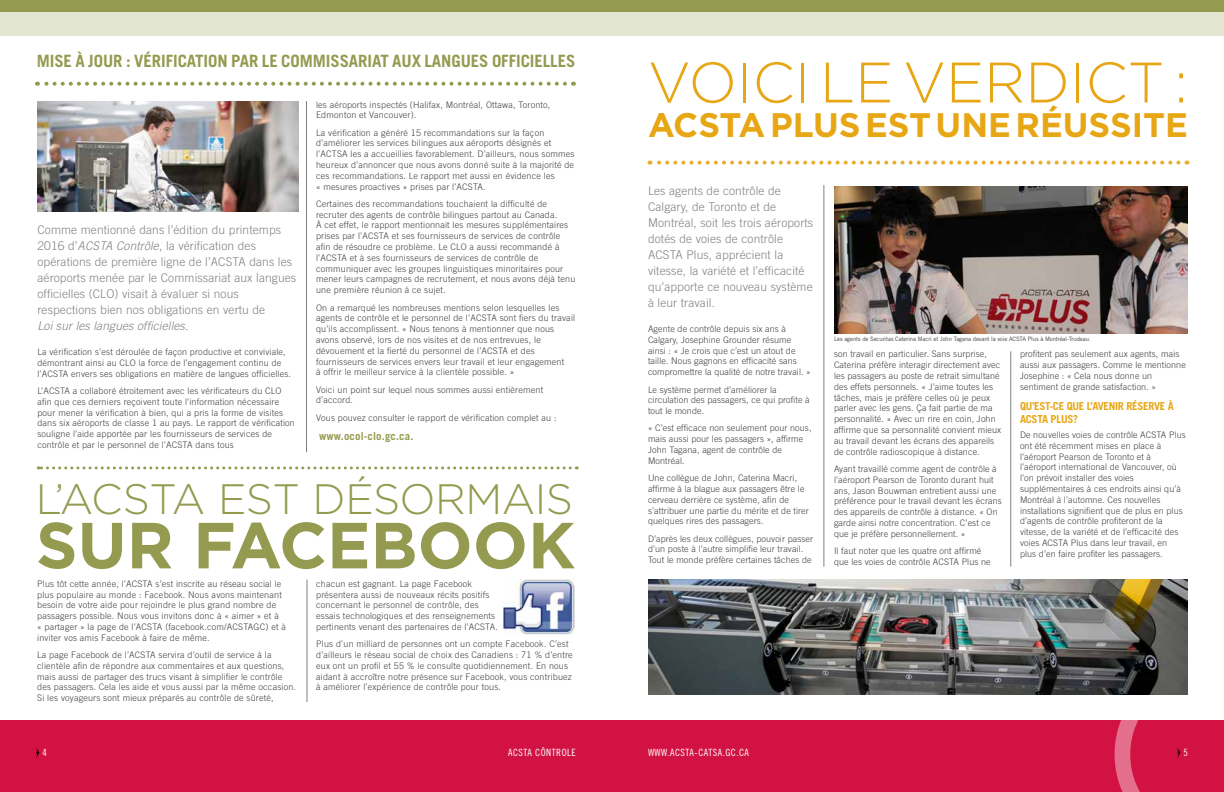
<style>
.page{position:relative;width:1224px;height:792px;background:#fff}
.page>*{position:absolute;margin:0;border:0;box-sizing:border-box;transform-origin:0 0}
.t1{font:700 65px "Gotham HTF";color:#949b50}
.t2{font:300 57px "Gotham HTF";color:#e7a614}
.t3{font:300 42.5px "Gotham HTF";letter-spacing:-.015em;color:#949b50}
.t4{font:700 34px "Gotham HTF";color:#e7a614}
.t5{font:700 17px "Trade Gothic LT Std";letter-spacing:-.005em;color:#949b50}
.t6{font:300 12px/16px "Trade Gothic LT Std";letter-spacing:.01em;color:#808285}
.t7{font:700 11px/13.2px "Trade Gothic LT Std";letter-spacing:-.025em;color:#e7a614}
.t8{font:700 11px "Trade Gothic LT Std";letter-spacing:.01em;color:#949b50}
.t9{font:10px "Trade Gothic LT Std Cn 18";letter-spacing:.05em;color:#fff}
.t10{font:300 9px/10.8px "Trade Gothic LT Std";letter-spacing:.02em;color:#414042}
.t11{font:6px "Trade Gothic LT Std";letter-spacing:-.01em;color:#414042}
.s1{font-style:italic}
</style>
<div class="page">
<div style="left:612px;top:720px;width:612px;height:72px;background:#d21242"></div>
<div style="left:0;top:720px;width:612px;height:72px;background:#d21242"></div>
<svg style="left:36px;top:747px;width:3px;height:11px"></svg>
<div style="left:612px;top:0;width:612px;height:36px;background:#e3e6d1"></div>
<div style="left:0;top:0;width:612px;height:36px;background:#e3e6d1"></div>
<div style="left:612px;top:0;width:612px;height:12px;background:#949b50"></div>
<svg style="left:1115px;top:694px;width:73px;height:98px"></svg>
<div style="left:0;top:0;width:612px;height:12px;background:#949b50"></div>
<hr style="left:0;top:718px;width:1224px;height:2px;background:#fff">
<svg style="left:37px;top:82px;width:528px;height:4px"></svg>
<img style="left:37px;top:101px;width:261px;height:111px">
<hr style="left:306px;top:101px;width:1px;height:351px;background:#808285">
<hr style="left:824px;top:185px;width:1px;height:382px;background:#808285">
<hr style="left:1010px;top:351px;width:1px;height:216px;background:#808285">
<svg style="left:650px;top:161px;width:528px;height:4px"></svg>
<img style="left:834px;top:186px;width:354px;height:147px">
<svg style="left:38px;top:466px;width:532px;height:3px"></svg>
<img style="left:503px;top:579px;width:72px;height:55px">
<hr style="left:307px;top:580px;width:1px;height:122px;background:#808285">
<img style="left:648px;top:579px;width:540px;height:115px">
<h3 class="t5" style="left:37px;top:51px;width:540px">MISE À JOUR : VÉRIFICATION PAR LE COMMISSARIAT AUX LANGUES OFFICIELLES</h3>
<p class="t6" style="left:37px;top:221px;width:260px">Comme mentionné dans l’édition du printemps 2016 d’<span class="s1">ACSTA Contrôle</span>, la vérification des opérations de première ligne de l’ACSTA dans les aéroports menée par le Commissariat aux langues officielles (CLO) visait à évaluer si nous respections bien nos obligations en vertu de <span class="s1">Loisurles langues officielles</span>.</p>
<p class="t10" style="left:37px;top:346px;width:255px">La vérification s’est déroulée de façon productive et conviviale, démontrant ainsi au CLO la force de l’engagement continu de l’ACSTA envers ses obligations en matière de langues officielles.</p>
<p class="t10" style="left:37px;top:385px;width:259px">L’ACSTA a collaboré étroitement avec les vérificateurs du CLO afin que ces derniers reçoivent toute l’information nécessaire pour mener la vérification à bien, qui a pris la forme de visites dans six aéroports de classe 1 au pays. Le rapport de vérification souligne l’aide apportée par les fournisseurs de services de contrôle et par le personnel de l’ACSTA dans tous</p>
<p class="t10" style="left:316px;top:99px;width:236px">les aéroports inspectés (Halifax, Montréal, Ottawa, Toronto,<br>Edmonton et Vancouver).</p>
<p class="t10" style="left:316px;top:127px;width:260px">La vérification a généré 15 recommandations sur la façon d’améliorer les services bilingues aux aéroports désignés et l’ACTSA les a accueillies favorablement. D’ailleurs, nous sommes heureux d’annoncer que nous avons donné suite à la majorité de ces recommandations. Le rapport met aussi en évidence les<br>« mesures proactives » prises par l’ACSTA.</p>
<p class="t10" style="left:316px;top:198px;width:261px">Certaines des recommandations touchaient la difficulté de recruter des agents de contrôle bilingues partout au Canada.<br>À cet effet, le rapport mentionnait les mesures supplémentaires prises par l’ACSTA et ses fournisseurs de services de contrôle afin de résoudre ce problème. Le CLO a aussi recommandé à l’ACSTA et à ses fournisseurs de services de contrôle de communiquer avec les groupes linguistiques minoritaires pour mener leurs campagnes de recrutement, et nous avons déjà tenu une première réunion à ce sujet.</p>
<p class="t10" style="left:316px;top:302px;width:261px">On a remarqué les nombreuses mentions selon lesquelles les agents de contrôle et le personnel de l’ACSTA sont fiers du travail qu’ils accomplissent. « Nous tenons à mentionner que nous avons observé, lors de nos visites et de nos entrevues, le dévouement et la fierté du personnel de l’ACSTA et des fournisseurs de services envers leur travail et leur engagement<br>à offrir le meilleur service à la clientèle possible. »</p>
<p class="t10" style="left:316px;top:384px;width:229px">Voici un point sur lequel nous sommes aussi entièrement d’accord.</p>
<p class="t10" style="left:316px;top:412px;width:242px">Vous pouvez consulter le rapport de vérification complet au :</p>
<p class="t8" style="left:319px;top:430px;width:96px">www.ocol-clo.gc.ca.</p>
<h3 class="t3" style="left:36px;top:476px;width:538px">L’ACSTA EST DÉSORMAIS</h3>
<h1 class="t1" style="left:36px;top:508px;width:541px">SUR FACEBOOK</h1>
<p class="t10" style="left:37px;top:578px;width:250px">Plus tôt cette année, l’ACSTA s’est inscrite au réseau social le plus populaire au monde : Facebook. Nous avons maintenant besoin de votre aide pour rejoindre le plus grand nombre de passagers possible. Nous vous invitons donc à « aimer » et à<br>« partager » la page de l’ACSTA (facebook.com/ACSTAGC) et à inviter vos amis Facebook à faire de même.</p>
<p class="t10" style="left:37px;top:649px;width:260px">La page Facebook de l’ACSTA servira d’outil de service à la clientèle afin de répondre aux commentaires et aux questions, mais aussi de partager des trucs visant à simplifier le contrôle des passagers. Cela les aide et vous aussi par la même occasion.<br>Si les voyageurs sont mieux préparés au contrôle de sûreté,</p>
<p class="t10" style="left:316px;top:578px;width:183px">chacun est gagnant. La page Facebook présentera aussi de nouveaux récits positifs concernant le personnel de contrôle, des essais technologiques et des renseignements pertinents venant des partenaires de l’ACSTA.</p>
<p class="t10" style="left:316px;top:639px;width:258px">Plus d’un milliard de personnes ont un compte Facebook. C’est d’ailleurs le réseau social de choix des Canadiens : 71 % d’entre eux ont un profil et 55 % le consulte quotidiennement. En nous aidant à accroître notre présence sur Facebook, vous contribuez à améliorer l’expérience de contrôle pour tous.</p>
<h2 class="t2" style="left:648px;top:51px;width:541px">VOICI LE VERDICT :</h2>
<h3 class="t4" style="left:648px;top:106px;width:542px">ACSTA PLUS EST UNE RÉUSSITE</h3>
<h3 class="t6" style="left:648px;top:182px;width:167px">Les agents de contrôle de<br>Calgary, de Toronto et de<br>Montréal, soit les trois aéroports dotés de voies de contrôle<br>ACSTA Plus, apprécient la vitesse, la variété et l’efficacité qu’apporte ce nouveau système à leur travail.</h3>
<p class="t10" style="left:648px;top:323px;width:164px">Agente de contrôle depuis six ans à Calgary, Josephine Grounder résume ainsi : « Je crois que c’est un atout de taille. Nous gagnons en efficacité sans compromettre la qualité de notre travail. »</p>
<p class="t10" style="left:648px;top:384px;width:163px">Le système permet d’améliorer la circulation des passagers, ce qui profite à tout le monde.</p>
<p class="t10" style="left:648px;top:423px;width:165px">« C’est efficace non seulement pour nous, mais aussi pour les passagers », affirme<br>John Tagana, agent de contrôle de<br>Montréal.</p>
<p class="t10" style="left:648px;top:472px;width:162px">Une collègue de John, Caterina Macri, affirme à la blague aux passagers être le cerveau derrière ce système, afin de s’attribuer une partie du mérite et de tirer quelques rires des passagers.</p>
<p class="t10" style="left:648px;top:533px;width:167px">D’après les deux collègues, pouvoir passer d’un poste à l’autre simplifie leur travail.<br>Tout le monde préfère certaines tâches de</p>
<p class="t11" style="left:834px;top:336px;width:258px">Les agents de Securitas Caterina Macri et John Tagana devant la voie ACSTA Plus à Montréal-Trudeau.</p>
<p class="t10" style="left:834px;top:349px;width:169px">son travail en particulier. Sans surprise, Caterina préfère interagir directement avec les passagers au poste de retrait simultané des effets personnels. « J’aime toutes les tâches, mais je préfère celles où je peux parler avec les gens. Ça fait partie de ma personnalité. » Avec un rire en coin, John affirme que sa personnalité convient mieux au travail devant les écrans des appareils de contrôle radioscopique à distance.</p>
<p class="t10" style="left:834px;top:463px;width:169px">Ayant travaillé comme agent de contrôle à l’aéroport Pearson de Toronto durant huit ans, Jason Bouwman entretient aussi une préférence pour le travail devant les écrans des appareils de contrôle à distance. « On garde ainsi notre concentration. C’est ce que je préfère personnellement. »</p>
<p class="t10" style="left:834px;top:545px;width:158px">Il faut noter que les quatre ont affirmé que les voies de contrôle ACSTA Plus ne</p>
<p class="t10" style="left:1020px;top:349px;width:167px">profitent pas seulement aux agents, mais aussi aux passagers. Comme le mentionne Josephine : « Cela nous donne un sentiment de grande satisfaction. »</p>
<p class="t7" style="left:1020px;top:399px;width:155px">QU’EST-CE QUE L’AVENIR RÉSERVE À<br>ACSTA PLUS?</p>
<p class="t10" style="left:1020px;top:429px;width:167px">De nouvelles voies de contrôle ACSTA Plus ont été récemment mises en place à l’aéroport Pearson de Toronto et à l’aéroport international de Vancouver, où l’on prévoit installer des voies supplémentaires à ces endroits ainsi qu’à Montréal à l’automne. Ces nouvelles installations signifient que de plus en plus d’agents de contrôle profiteront de la vitesse, de la variété et de l’efficacité des voies ACSTA Plus dans leur travail, en<br>plus d’en faire profiter les passagers.</p>
<p class="t9" style="left:42px;top:747px;width:6px">4</p>
<p class="t9" style="left:508px;top:747px;width:69px">ACSTA CÔNTROLE</p>
<p class="t9" style="left:648px;top:747px;width:103px">WWW.ACSTA-CATSA.GC.CA</p>
<p class="t9" style="left:1184px;top:747px;width:6px">5</p>
</div>
